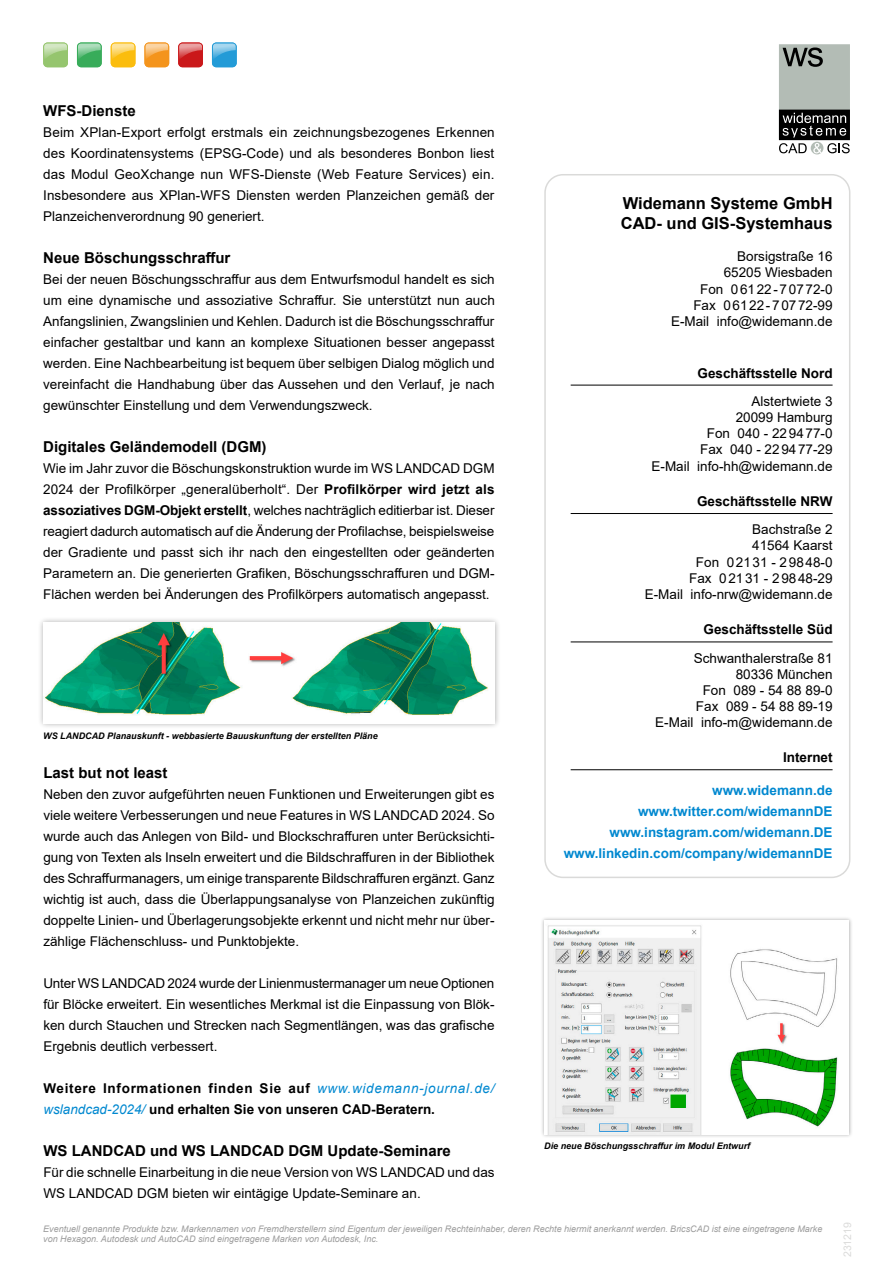
<style>
.page{position:relative;width:893px;height:1263px;background:#fff}
.page>*{position:absolute;margin:0;border:0;box-sizing:border-box;transform-origin:0 0}
.FS_Wisy-Adressen{font:700 16.5px "Arial";color:#000}
.FS_Abschnittüberschrift{font:700 15px "Arial";color:#000}
.FS_Fließtext{font:13.5px/21px "Arial";color:#000;text-align:justify}
.FS_Adressen-Absatz{font:13.5px "Arial";color:#000}
.FS_Fließtext-2{font:700 13.5px/21px "Arial";color:#000}
.FS_Adressen-Filialenname{font:700 13.5px "Arial";color:#0088d0}
.FS_Adressen-Filialenname-2{font:700 13.5px "Arial";color:#000}
.FS_Adressen-Filialenname-3{font:13.5px "Arial";color:#000}
.t1{font:10.5px "Arial";color:#dadad9}
.Fliesstext{font:italic 9px/10.8px "Arial";color:#9c9c9c}
.FS_Bildunterschrift{font:italic 700 9px "Arial";color:#000}
.s1{font-weight:700}
.s2{font-weight:400;font-style:italic;color:#0088d0}
</style>
<div class="page">
<div style="left:544px;top:174px;width:306px;height:704px;border:2px solid #dadad9;border-radius:18px"></div>
<svg style="left:43px;top:43px;width:25px;height:24px"></svg>
<svg style="left:178px;top:43px;width:25px;height:24px"></svg>
<svg style="left:212px;top:43px;width:25px;height:24px"></svg>
<svg style="left:144px;top:43px;width:25px;height:24px"></svg>
<svg style="left:77px;top:43px;width:25px;height:24px"></svg>
<svg style="left:111px;top:43px;width:24px;height:24px"></svg>
<div style="left:540px;top:916px;width:313px;height:222px;background:#000;opacity:.33"></div>
<img style="left:545px;top:920px;width:304px;height:214px">
<hr style="left:571px;top:385px;width:262px;height:1px;background:#000">
<hr style="left:571px;top:513px;width:262px;height:1px;background:#000">
<hr style="left:571px;top:642px;width:262px;height:1px;background:#000">
<hr style="left:571px;top:769px;width:262px;height:1px;background:#000">
<div style="left:38px;top:617px;width:463px;height:113px;background:#000;opacity:.33"></div>
<img style="left:43px;top:623px;width:452px;height:101px">
<div style="left:780px;top:46px;width:69px;height:91px;background:#b3bcb5"></div>
<div style="left:779px;top:44px;width:71px;height:95px;border:3px solid #b3bcb5"></div>
<div style="left:779px;top:110px;width:71px;height:30px;border:3px solid #000"></div>
<svg style="left:779px;top:113px;width:71px;height:40px"></svg>
<svg style="left:783px;top:48px;width:40px;height:19px"></svg>
<p class="FS_Abschnittüberschrift" style="left:43px;top:100px;width:94px">WFS-Dienste</p>
<p class="FS_Fließtext" style="left:43px;top:122px;width:453px">Beim XPlan-Export erfolgt erstmals ein zeichnungsbezogenes Erkennen des Koordinatensystems (EPSG-Code) und als besonderes Bonbon liest das Modul GeoXchange nun WFS-Dienste (Web Feature Services) ein.<br>Insbesondere aus XPlan-WFS Diensten werden Planzeichen gemäß der Planzeichenverordnung 90 generiert.</p>
<p class="FS_Abschnittüberschrift" style="left:43px;top:247px;width:189px">Neue Böschungsschraffur</p>
<p class="FS_Fließtext" style="left:43px;top:269px;width:453px">Bei der neuen Böschungsschraffur aus dem Entwurfsmodul handelt es sich um eine dynamische und assoziative Schraffur. Sie unterstützt nun auch Anfangslinien, Zwangslinien und Kehlen. Dadurch ist die Böschungsschraffur einfacher gestaltbar und kann an komplexe Situationen besser angepasst werden. Eine Nachbearbeitung ist bequem über selbigen Dialog möglich und vereinfacht die Handhabung über das Aussehen und den Verlauf, je nach gewünschter Einstellung und dem Verwendungszweck.</p>
<p class="FS_Abschnittüberschrift" style="left:43px;top:436px;width:225px">Digitales Geländemodell (DGM)</p>
<p class="FS_Fließtext" style="left:43px;top:458px;width:453px">Wie im Jahr zuvor die Böschungskonstruktion wurde im WS LANDCAD DGM 2024 der Profilkörper „generalüberholt“. Der <span class="s1">Profilkörper wird jetzt als assoziatives DGM-Objekt erstellt</span>, welches nachträglich editierbar ist. Dieser reagiert dadurch automatisch auf die Änderung der Profilachse, beispielsweise der Gradiente und passt sich ihr nach den eingestellten oder geänderten Parametern an. Die generierten Grafiken, Böschungsschraffuren und DGM-Flächen werden bei Änderungen des Profilkörpers automatisch angepasst.</p>
<p class="FS_Bildunterschrift" style="left:43px;top:730px;width:336px">WS LANDCAD Planauskunft - webbasierte Bauuskunftung der erstellten Pläne</p>
<p class="FS_Abschnittüberschrift" style="left:43px;top:762px;width:126px">Last but not least</p>
<p class="FS_Fließtext" style="left:43px;top:783px;width:453px">Neben den zuvor aufgeführten neuen Funktionen und Erweiterungen gibt es viele weitere Verbesserungen und neue Features in WS LANDCAD 2024. So wurde auch das Anlegen von Bild- und Blockschraffuren unter Berücksichti&shy;gung von Texten als Inseln erweitert und die Bildschraffuren in der Bibliothek des Schraffurmanagers, um einige transparente Bildschraffuren ergänzt. Ganz wichtig ist auch, dass die Überlappungsanalyse von Planzeichen zukünftig doppelte Linien- und Überlagerungsobjekte erkennt und nicht mehr nur über&shy;zählige Flächenschluss- und Punktobjekte.</p>
<p class="FS_Fließtext" style="left:43px;top:972px;width:453px">Unter WS LANDCAD 2024 wurde der Linienmustermanager um neue Optionen für Blöcke erweitert. Ein wesentliches Merkmal ist die Einpassung von Blöc&shy;ken durch Stauchen und Strecken nach Segmentlängen, was das grafische Ergebnis deutlich verbessert.</p>
<p class="FS_Fließtext-2" style="left:43px;top:1077px;width:453px">Weitere Informationen finden Sie auf <span class="s2">www.widemann-journal.de/ wslandcad-2024/</span> und erhalten Sie von unseren CAD-Beratern.</p>
<p class="FS_Abschnittüberschrift" style="left:43px;top:1140px;width:409px">WS LANDCAD und WS LANDCAD DGM Update-Seminare</p>
<p class="FS_Fließtext" style="left:43px;top:1161px;width:453px">Für die schnelle Einarbeitung in die neue Version von WS LANDCAD und das<br>WS LANDCAD DGM bieten wir eintägige Update-Seminare an.</p>
<p class="FS_Wisy-Adressen" style="left:623px;top:191px;width:211px">Widemann Systeme GmbH</p>
<p class="FS_Wisy-Adressen" style="left:621px;top:211px;width:213px">CAD- und GIS-Systemhaus</p>
<p class="FS_Adressen-Filialenname-3" style="left:737px;top:247px;width:97px">Borsigstraße 16</p>
<p class="FS_Adressen-Filialenname-3" style="left:724px;top:263px;width:110px">65205 Wiesbaden</p>
<p class="FS_Adressen-Absatz" style="left:700px;top:279px;width:134px">Fon 06122-70772-0</p>
<p class="FS_Adressen-Absatz" style="left:693px;top:296px;width:141px">Fax 06122-70772-99</p>
<p class="FS_Adressen-Absatz" style="left:671px;top:312px;width:163px">E-Mail info@widemann.de</p>
<p class="FS_Adressen-Filialenname-2" style="left:697px;top:363px;width:137px">Geschäftsstelle Nord</p>
<p class="FS_Adressen-Absatz" style="left:751px;top:392px;width:83px">Alstertwiete 3</p>
<p class="FS_Adressen-Absatz" style="left:736px;top:408px;width:98px">20099 Hamburg</p>
<p class="FS_Adressen-Absatz" style="left:707px;top:424px;width:127px">Fon 040 - 229477-0</p>
<p class="FS_Adressen-Absatz" style="left:700px;top:440px;width:134px">Fax 040 - 229477-29</p>
<p class="FS_Adressen-Absatz" style="left:651px;top:456px;width:183px">E-Mail info-hh@widemann.de</p>
<p class="FS_Adressen-Filialenname-2" style="left:697px;top:492px;width:137px">Geschäftsstelle NRW</p>
<p class="FS_Adressen-Absatz" style="left:752px;top:520px;width:82px">Bachstraße 2</p>
<p class="FS_Adressen-Absatz" style="left:752px;top:536px;width:82px">41564 Kaarst</p>
<p class="FS_Adressen-Absatz" style="left:696px;top:552px;width:138px">Fon 02131 - 29848-0</p>
<p class="FS_Adressen-Absatz" style="left:689px;top:569px;width:145px">Fax 02131 - 29848-29</p>
<p class="FS_Adressen-Absatz" style="left:645px;top:585px;width:189px">E-Mail info-nrw@widemann.de</p>
<p class="FS_Adressen-Filialenname-2" style="left:703px;top:620px;width:131px">Geschäftsstelle Süd</p>
<p class="FS_Adressen-Absatz" style="left:694px;top:648px;width:140px">Schwanthalerstraße 81</p>
<p class="FS_Adressen-Absatz" style="left:736px;top:665px;width:98px">80336 München</p>
<p class="FS_Adressen-Absatz" style="left:703px;top:681px;width:131px">Fon 089 - 54 88 89-0</p>
<p class="FS_Adressen-Absatz" style="left:696px;top:697px;width:138px">Fax 089 - 54 88 89-19</p>
<p class="FS_Adressen-Absatz" style="left:655px;top:713px;width:179px">E-Mail info-m@widemann.de</p>
<p class="FS_Fließtext-2" style="left:783px;top:747px;width:51px">Internet</p>
<p class="FS_Adressen-Filialenname" style="left:712px;top:781px;width:122px">www.widemann.de</p>
<p class="FS_Adressen-Filialenname" style="left:638px;top:802px;width:196px">www.twitter.com/widemannDE</p>
<p class="FS_Adressen-Filialenname" style="left:609px;top:823px;width:225px">www.instagram.com/widemann.DE</p>
<p class="FS_Adressen-Filialenname" style="left:564px;top:844px;width:270px">www.linkedin.com/company/widemannDE</p>
<p class="FS_Bildunterschrift" style="left:544px;top:1140px;width:207px">Die neue Böschungsschraffur im Modul Entwurf</p>
<p class="Fliesstext" style="left:43px;top:1223px;width:781px">Eventuell genannte Produkte bzw. Markennamen von Fremdherstellern sind Eigentum der jeweiligen Rechteinhaber, deren Rechte hiermit anerkannt werden. BricsCAD ist eine eingetragene Marke von Hexagon. Autodesk und AutoCAD sind eingetragene Marken von Autodesk, Inc.</p>
<p class="t1" style="left:840px;top:1257px;width:37px;rotate:-90deg">231219</p>
</div>
